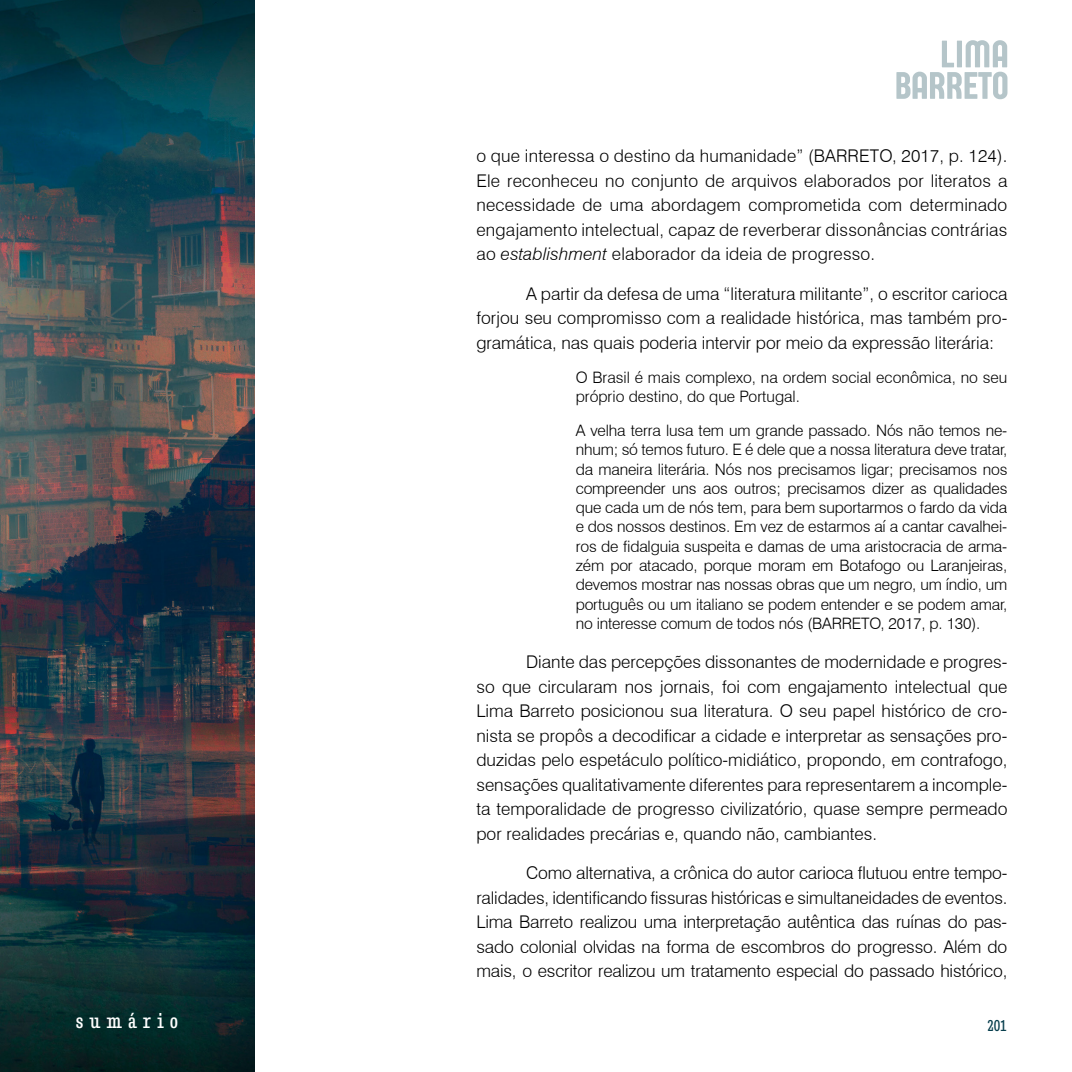
<style>
.page{position:relative;width:1072px;height:1072px;background:#fff}
.page>*{position:absolute;margin:0;border:0;box-sizing:border-box;transform-origin:0 0}
.t1{font:condensed 19.25px "Belarius Poster";letter-spacing:.325em;color:#fff}
.t2{font:300 17.5px/24.5px "Swiss 721 BT";color:#000;text-align:justify}
.t3{font:300 15.75px/19.2px "Swiss 721 BT";color:#000}
.t4{font:condensed 14px "Belarius Poster";color:#073e4d}
.s1{font-style:italic}
</style>
<div class="page">
<img style="left:0;top:0;width:254px;height:1071px">
<svg style="left:896px;top:40px;width:111px;height:59px"></svg>
<p class="t2" style="left:476px;top:144px;width:532px">o que interessa o destino da humanidade” (BARRETO, 2017, p. 124).<br>Ele reconheceu no conjunto de arquivos elaborados por literatos a necessidade de uma abordagem comprometida com determinado engajamento intelectual, capaz de reverberar dissonâncias contrárias ao <span class="s1">establishment</span> elaborador da ideia de progresso.</p>
<p class="t2" style="left:476px;top:281px;width:532px;text-indent:50px">A partir da defesa de uma “literatura militante”, o escritor carioca forjou seu compromisso com a realidade histórica, mas também pro&shy;gramática, nas quais poderia intervir por meio da expressão literária:</p>
<p class="t3" style="left:575px;top:367px;width:433px">O Brasil é mais complexo, na ordem social econômica, no seu próprio destino, do que Portugal.</p>
<p class="t3" style="left:575px;top:421px;width:433px;text-align:justify">A velha terra lusa tem um grande passado. Nós não temos ne&shy;nhum; só temos futuro. E é dele que a nossa literatura deve tratar, da maneira literária. Nós nos precisamos ligar; precisamos nos compreender uns aos outros; precisamos dizer as qualidades que cada um de nós tem, para bem suportarmos o fardo da vida e dos nossos destinos. Em vez de estarmos aí a cantar cavalhei&shy;ros de fidalguia suspeita e damas de uma aristocracia de arma&shy;zém por atacado, porque moram em Botafogo ou Laranjeiras, devemos mostrar nas nossas obras que um negro, um índio, um português ou um italiano se podem entender e se podem amar, no interesse comum de todos nós (BARRETO, 2017, p. 130).</p>
<p class="t2" style="left:476px;top:649px;width:532px;text-indent:50px">Diante das percepções dissonantes de modernidade e progres&shy;so que circularam nos jornais, foi com engajamento intelectual que Lima Barreto posicionou sua literatura. O seu papel histórico de cro&shy;nista se propôs a decodificar a cidade e interpretar as sensações pro&shy;duzidas pelo espetáculo político-midiático, propondo, em contrafogo, sensações qualitativamente diferentes para representarem a incomple&shy;ta temporalidade de progresso civilizatório, quase sempre permeado por realidades precárias e, quando não, cambiantes.</p>
<p class="t2" style="left:476px;top:860px;width:532px;text-indent:50px">Como alternativa, a crônica do autor carioca flutuou entre tempo&shy;ralidades, identificando fissuras históricas e simultaneidades de eventos.<br>Lima Barreto realizou uma interpretação autêntica das ruínas do pas&shy;sado colonial olvidas na forma de escombros do progresso. Além do mais, o escritor realizou um tratamento especial do passado histórico,</p>
<p class="t1" style="left:76px;top:1008px;width:104px">sumário</p>
<p class="t4" style="left:987px;top:1016px;width:20px">201</p>
</div>
